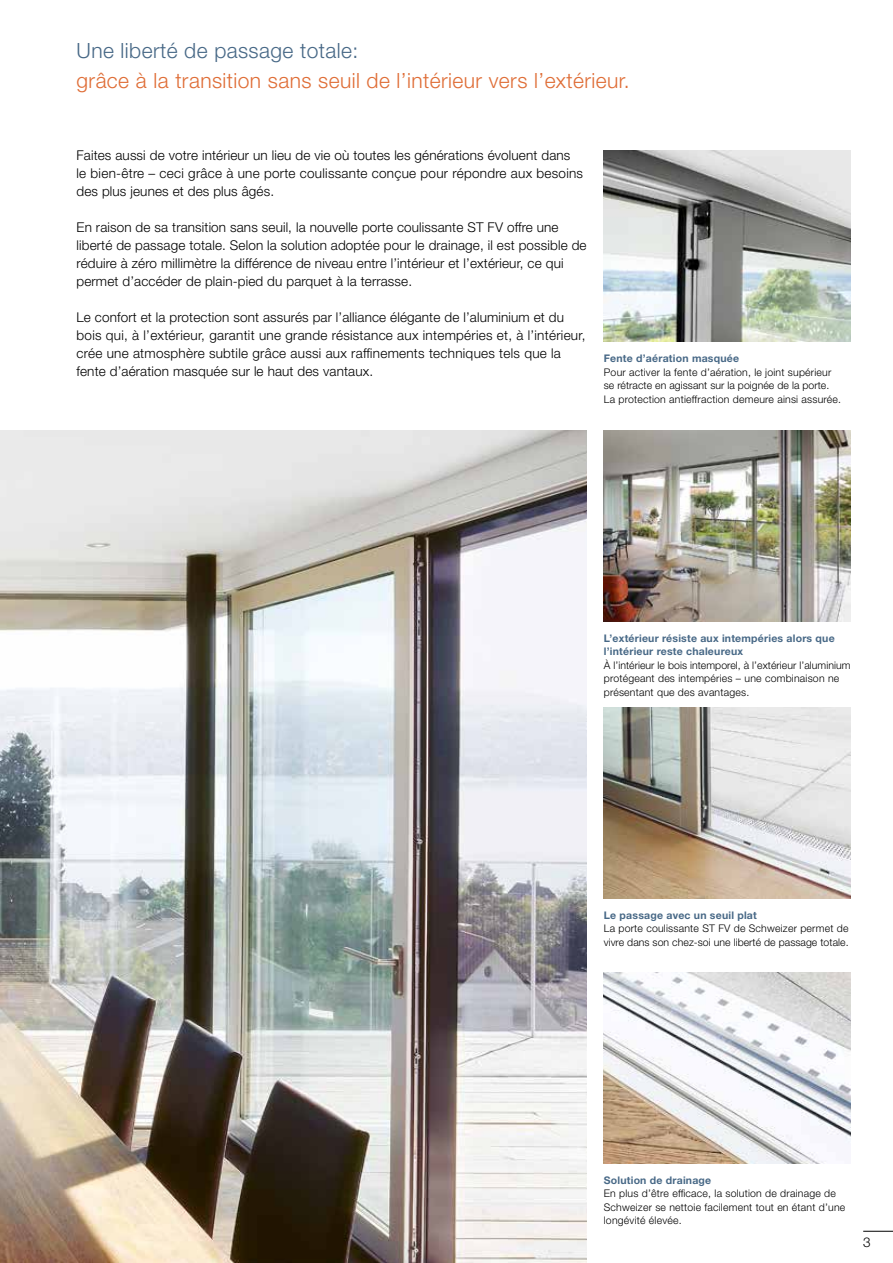
<style>
.page{position:relative;width:893px;height:1263px;background:#fff}
.page>*{position:absolute;margin:0;border:0;box-sizing:border-box;transform-origin:0 0}
.t1{font:300 21px "Helvetica Neue LT Std";letter-spacing:.02em;color:#df6d36}
.t2{font:300 21px "Helvetica Neue LT Std";letter-spacing:.02em;color:#476886}
.t3{font:300 13.5px/18px "Helvetica Neue LT Std";letter-spacing:.01em;color:#000}
.t4{font:300 10.5px/13.5px "Helvetica Neue LT Std";letter-spacing:.02em;color:#000}
.t5{font:700 10.5px/13.5px "Helvetica Neue LT Std";letter-spacing:.02em;color:#476886}
</style>
<div class="page">
<img style="left:604px;top:707px;width:246px;height:191px">
<img style="left:604px;top:972px;width:246px;height:191px">
<img style="left:604px;top:151px;width:246px;height:191px">
<img style="left:604px;top:430px;width:246px;height:192px">
<img style="left:0;top:430px;width:587px;height:833px">
<hr style="left:863px;top:1231px;width:30px;height:1px;background:#000">
<h1 class="t2" style="left:77px;top:37px;width:283px">Une liberté de passage totale:</h1>
<h1 class="t1" style="left:77px;top:67px;width:555px">grâce à la transition sans seuil de l’intérieur vers l’extérieur.</h1>
<p class="t3" style="left:77px;top:146px;width:508px">Faites aussi de votre intérieur un lieu de vie où toutes les générations évoluent dans le bien-être – ceci grâce à une porte coulissante conçue pour répondre aux besoins des plus jeunes et des plus âgés.</p>
<p class="t3" style="left:77px;top:218px;width:512px">En raison de sa transition sans seuil, la nouvelle porte coulissante ST FV offre une liberté de passage totale. Selon la solution adoptée pour le drainage, il est possible de réduire à zéro millimètre la différence de niveau entre l’intérieur et l’extérieur, ce qui permet d’accéder de plain-pied du parquet à la terrasse.</p>
<p class="t3" style="left:77px;top:308px;width:510px">Le confort et la protection sont assurés par l’alliance élégante de l’aluminium et du bois qui, à l’extérieur, garantit une grande résistance aux intempéries et, à l’intérieur, crée une atmosphère subtile grâce aussi aux raffinements techniques tels que la fente d’aération masquée sur le haut des vantaux.</p>
<p class="t5" style="left:604px;top:351px;width:137px">Fente d’aération masquée</p>
<p class="t4" style="left:604px;top:365px;width:239px">Pour activer la fente d’aération, le joint supérieur se rétracte en agissant sur la poignée de la porte.<br>La protection antieffraction demeure ainsi assurée.</p>
<p class="t5" style="left:604px;top:631px;width:232px">L’extérieur résiste aux intempéries alors que l’intérieur reste chaleureux</p>
<p class="t4" style="left:604px;top:658px;width:248px">À l’intérieur le bois intemporel, à l’extérieur l’aluminium protégeant des intempéries – une combinaison ne présentant que des avantages.</p>
<p class="t5" style="left:604px;top:908px;width:155px">Le passage avec un seuil plat</p>
<p class="t4" style="left:604px;top:922px;width:246px">La porte coulissante ST FV de Schweizer permet de vivre dans son chez-soi une liberté de passage totale.</p>
<p class="t5" style="left:604px;top:1173px;width:109px">Solution de drainage</p>
<p class="t4" style="left:604px;top:1186px;width:243px">En plus d’être efficace, la solution de drainage de<br>Schweizer se nettoie facilement tout en étant d’une longévité élevée.</p>
<p class="t3" style="left:863px;top:1233px;width:9px">3</p>
</div>
